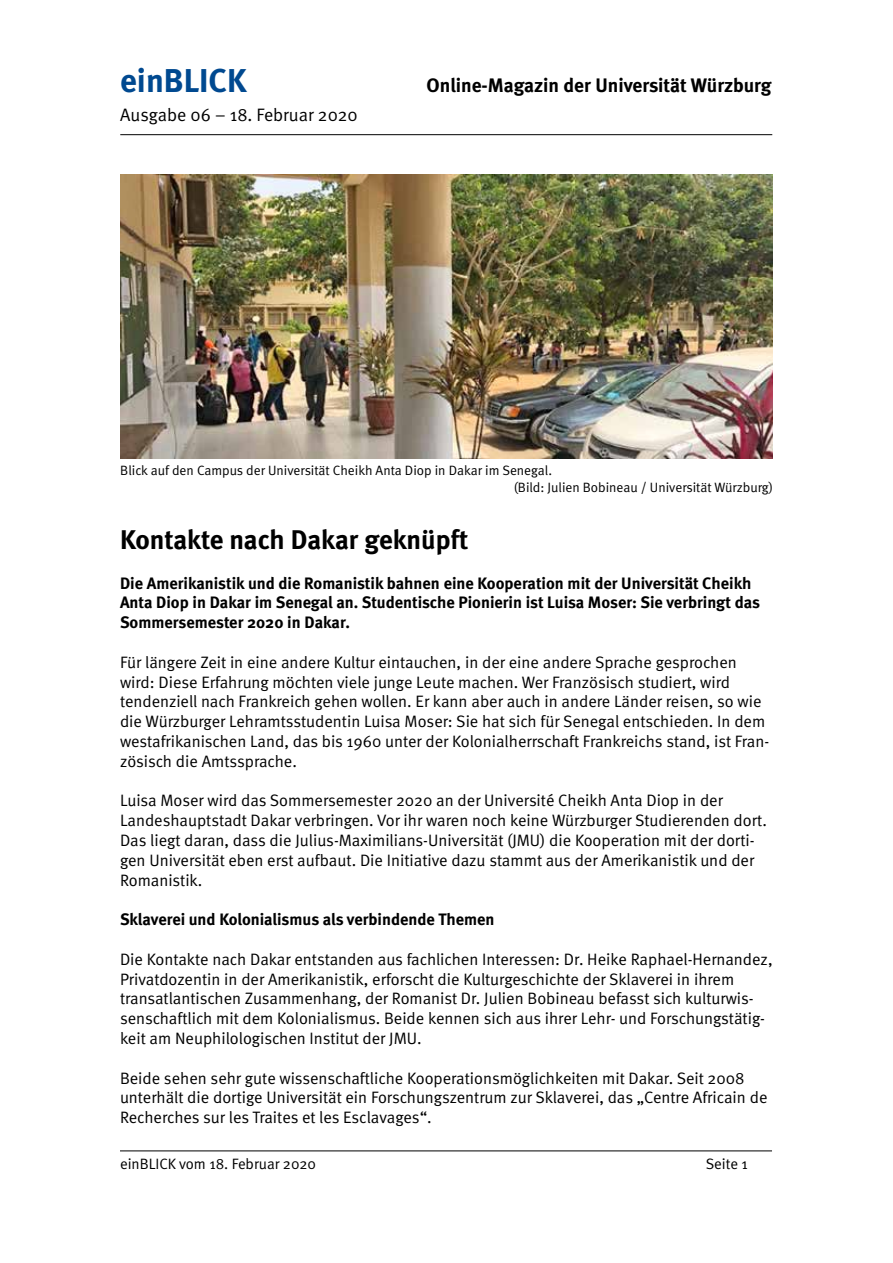
<style>
.page{position:relative;width:893px;height:1263px;background:#fff}
.page>*{position:absolute;margin:0;border:0;box-sizing:border-box;transform-origin:0 0}
.t1{font:700 33px "Meta";color:#004990}
.t2{font:700 27px "Meta";color:#000}
.t3{font:700 19.5px "Meta";color:#000}
.t4{font:18px "Meta Normal";color:#000}
.t5{font:16.5px/19.8px "Meta Normal";color:#000}
.t6{font:700 16.5px/19.8px "Meta";color:#000}
.t7{font:15px "Meta Normal";color:#000}
.t8{font:13.5px/16.2px "Meta Normal";color:#000}
</style>
<div class="page">
<hr style="left:120px;top:134px;width:652px;height:1px;background:#000">
<hr style="left:120px;top:1150px;width:652px;height:1px;background:#000">
<img style="left:120px;top:174px;width:653px;height:284px">
<h1 class="t1" style="left:120px;top:61px;width:128px">einBLICK</h1>
<p class="t3" style="left:427px;top:74px;width:346px">Online-Magazin der Universität Würzburg</p>
<p class="t4" style="left:120px;top:105px;width:239px">Ausgabe 06 – 18. Februar 2020</p>
<p class="t8" style="left:514px;top:462px;width:261px;text-indent:-393px">Blick auf den Campus der Universität Cheikh Anta Diop in Dakar im Senegal.<br>(Bild: Julien Bobineau / Universität Würzburg)</p>
<h2 class="t2" style="left:120px;top:523px;width:350px">Kontakte nach Dakar geknüpft</h2>
<p class="t6" style="left:120px;top:573px;width:641px">Die Amerikanistik und die Romanistik bahnen eine Kooperation mit der Universität Cheikh<br>Anta Diop in Dakar im Senegal an. Studentische Pionierin ist Luisa Moser: Sie verbringt das<br>Sommersemester 2020 in Dakar.</p>
<p class="t5" style="left:120px;top:652px;width:651px">Für längere Zeit in eine andere Kultur eintauchen, in der eine andere Sprache gesprochen wird: Diese Erfahrung möchten viele junge Leute machen. Wer Französisch studiert, wird tendenziell nach Frankreich gehen wollen. Er kann aber auch in andere Länder reisen, so wie die Würzburger Lehramtsstudentin Luisa Moser: Sie hat sich für Senegal entschieden. In dem westafrikanischen Land, das bis 1960 unter der Kolonialherrschaft Frankreichs stand, ist Fran&shy;zösisch die Amtssprache.</p>
<p class="t5" style="left:120px;top:790px;width:648px">Luisa Moser wird das Sommersemester 2020 an der Université Cheikh Anta Diop in der Landeshauptstadt Dakar verbringen. Vor ihr waren noch keine Würzburger Studierenden dort.<br>Das liegt daran, dass die Julius-Maximilians-Universität (JMU) die Kooperation mit der dorti&shy;gen Universität eben erst aufbaut. Die Initiative dazu stammt aus der Amerikanistik und der Romanistik.</p>
<p class="t6" style="left:120px;top:909px;width:376px">Sklaverei und Kolonialismus als verbindende Themen</p>
<p class="t5" style="left:120px;top:949px;width:654px">Die Kontakte nach Dakar entstanden aus fachlichen Interessen: Dr. Heike Raphael-Hernandez, Privatdozentin in der Amerikanistik, erforscht die Kulturgeschichte der Sklaverei in ihrem transatlantischen Zusammenhang, der Romanist Dr. Julien Bobineau befasst sich kulturwis&shy;senschaftlich mit dem Kolonialismus. Beide kennen sich aus ihrer Lehr- und Forschungstätig&shy;keit am Neuphilologischen Institut der JMU.</p>
<p class="t5" style="left:120px;top:1068px;width:649px">Beide sehen sehr gute wissenschaftliche Kooperationsmöglichkeiten mit Dakar. Seit 2008 unterhält die dortige Universität ein Forschungszentrum zur Sklaverei, das „Centre Africain de<br>Recherches sur les Traites et les Esclavages“.</p>
<p class="t7" style="left:120px;top:1155px;width:198px">einBLICK vom 18. Februar 2020</p>
<p class="t7" style="left:706px;top:1155px;width:44px">Seite 1</p>
</div>
